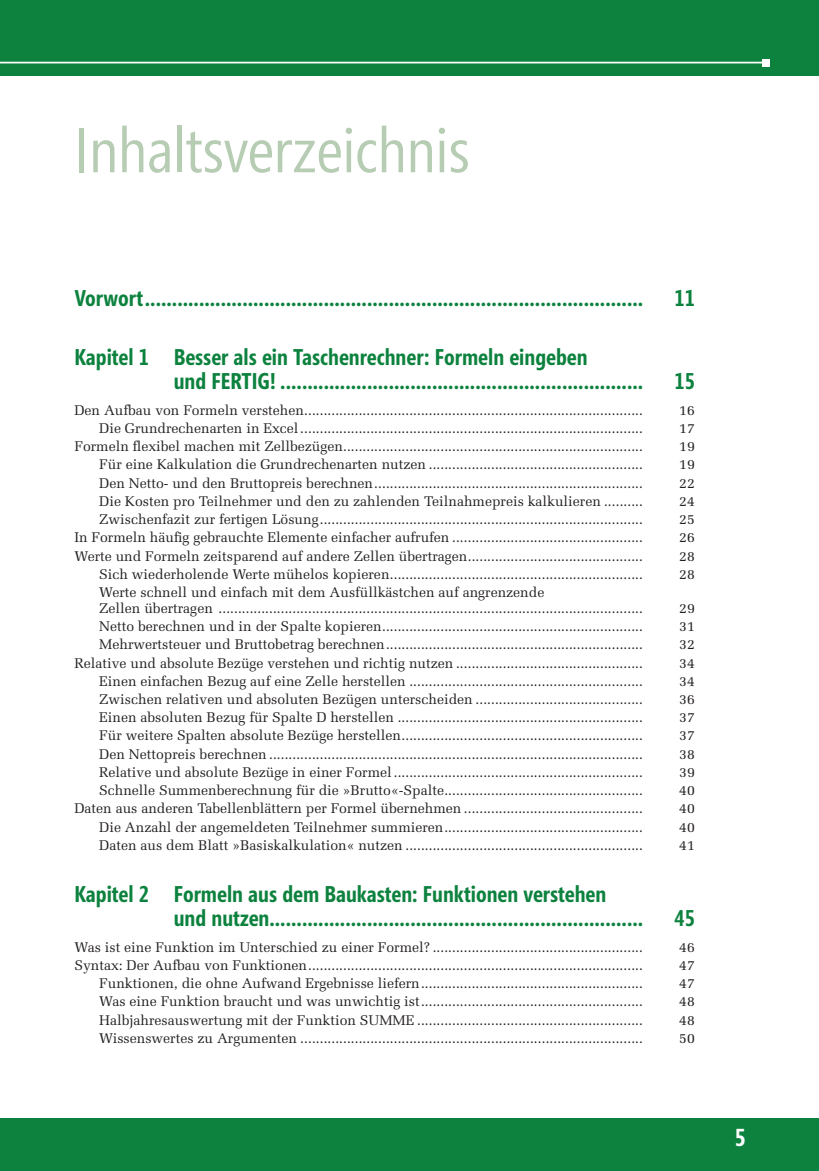
<style>
.page{position:relative;width:819px;height:1171px;background:#fff}
.page>*{position:absolute;margin:0;border:0;box-sizing:border-box;transform-origin:0 0}
.t1{font:63px "Segoe Condensed";color:#b6ccb3}
.t2{font:700 24.5px "Segoe Condensed";color:#fff}
.t3{font:700 22.75px/24.5px "Segoe Condensed";color:#0c823e}
.t4{font:14px/15.8px "Melior";color:#231f20}
</style>
<div class="page">
<div style="left:0;top:0;width:819px;height:76px;background:#0c823e"></div>
<div style="left:0;top:1118px;width:819px;height:53px;background:#0c823e"></div>
<hr style="left:0;top:62px;width:765px;height:1px;background:#fff">
<div style="left:762px;top:59px;width:7px;height:7px;background:#fff"></div>
<h1 class="t1" style="left:74px;top:114px;width:397px">Inhaltsverzeichnis</h1>
<h3 class="t3" style="left:74px;top:286px;width:570px">Vorwort............................................................................................</h3>
<h3 class="t3" style="left:674px;top:286px;width:22px">11</h3>
<h3 class="t3" style="left:174px;top:345px;width:471px;text-indent:-99px">Kapitel 1 Besser als ein Taschenrechner: Formeln eingeben<br>und FERTIG! ...................................................................</h3>
<h3 class="t3" style="left:674px;top:369px;width:22px">15</h3>
<p class="t4" style="left:74px;top:402px;width:570px">Den Aufbau von Formeln verstehen.......................................................................................</p>
<p class="t4" style="left:679px;top:402px;width:17px">16</p>
<p class="t4" style="left:99px;top:420px;width:545px">Die Grundrechenarten in Excel........................................................................................</p>
<p class="t4" style="left:679px;top:420px;width:17px">17</p>
<p class="t4" style="left:74px;top:439px;width:570px">Formeln flexibel machen mit Zellbezügen.............................................................................</p>
<p class="t4" style="left:679px;top:439px;width:17px">19</p>
<p class="t4" style="left:99px;top:457px;width:545px">Für eine Kalkulation die Grundrechenarten nutzen .......................................................</p>
<p class="t4" style="left:679px;top:457px;width:17px">19</p>
<p class="t4" style="left:99px;top:475px;width:545px">Den Netto- und den Bruttopreis berechnen.....................................................................</p>
<p class="t4" style="left:679px;top:475px;width:17px">22</p>
<p class="t4" style="left:99px;top:493px;width:545px">Die Kosten pro Teilnehmer und den zu zahlenden Teilnahmepreis kalkulieren ..........</p>
<p class="t4" style="left:679px;top:493px;width:17px">24</p>
<p class="t4" style="left:99px;top:511px;width:545px">Zwischenfazit zur fertigen Lösung...................................................................................</p>
<p class="t4" style="left:679px;top:511px;width:17px">25</p>
<p class="t4" style="left:74px;top:530px;width:570px">In Formeln häufig gebrauchte Elemente einfacher aufrufen .................................................</p>
<p class="t4" style="left:679px;top:530px;width:17px">26</p>
<p class="t4" style="left:74px;top:548px;width:570px">Werte und Formeln zeitsparend auf andere Zellen übertragen.............................................</p>
<p class="t4" style="left:679px;top:548px;width:17px">28</p>
<p class="t4" style="left:99px;top:566px;width:545px">Sich wiederholende Werte mühelos kopieren.................................................................</p>
<p class="t4" style="left:679px;top:566px;width:17px">28</p>
<p class="t4" style="left:99px;top:584px;width:545px">Werte schnell und einfach mit dem Ausfüllkästchen auf angrenzende<br>Zellen übertragen .............................................................................................................</p>
<p class="t4" style="left:679px;top:600px;width:17px">29</p>
<p class="t4" style="left:99px;top:618px;width:545px">Netto berechnen und in der Spalte kopieren...................................................................</p>
<p class="t4" style="left:679px;top:618px;width:17px">31</p>
<p class="t4" style="left:99px;top:637px;width:545px">Mehrwertsteuer und Bruttobetrag berechnen..................................................................</p>
<p class="t4" style="left:679px;top:637px;width:17px">32</p>
<p class="t4" style="left:74px;top:655px;width:570px">Relative und absolute Bezüge verstehen und richtig nutzen ................................................</p>
<p class="t4" style="left:679px;top:655px;width:17px">34</p>
<p class="t4" style="left:99px;top:673px;width:545px">Einen einfachen Bezug auf eine Zelle herstellen ............................................................</p>
<p class="t4" style="left:679px;top:673px;width:17px">34</p>
<p class="t4" style="left:99px;top:691px;width:545px">Zwischen relativen und absoluten Bezügen unterscheiden ...........................................</p>
<p class="t4" style="left:679px;top:691px;width:17px">36</p>
<p class="t4" style="left:99px;top:709px;width:545px">Einen absoluten Bezug für Spalte D herstellen ...............................................................</p>
<p class="t4" style="left:679px;top:709px;width:17px">37</p>
<p class="t4" style="left:99px;top:728px;width:545px">Für weitere Spalten absolute Bezüge herstellen..............................................................</p>
<p class="t4" style="left:679px;top:728px;width:17px">37</p>
<p class="t4" style="left:99px;top:746px;width:545px">Den Nettopreis berechnen ................................................................................................</p>
<p class="t4" style="left:679px;top:746px;width:17px">38</p>
<p class="t4" style="left:99px;top:764px;width:545px">Relative und absolute Bezüge in einer Formel................................................................</p>
<p class="t4" style="left:679px;top:764px;width:17px">39</p>
<p class="t4" style="left:99px;top:782px;width:545px">Schnelle Summenberechnung für die »Brutto«-Spalte...................................................</p>
<p class="t4" style="left:679px;top:782px;width:17px">40</p>
<p class="t4" style="left:74px;top:801px;width:570px">Daten aus anderen Tabellenblättern per Formel übernehmen ..............................................</p>
<p class="t4" style="left:679px;top:801px;width:17px">40</p>
<p class="t4" style="left:99px;top:819px;width:545px">Die Anzahl der angemeldeten Teilnehmer summieren...................................................</p>
<p class="t4" style="left:679px;top:819px;width:17px">40</p>
<p class="t4" style="left:99px;top:837px;width:545px">Daten aus dem Blatt »Basiskalkulation« nutzen .............................................................</p>
<p class="t4" style="left:679px;top:837px;width:17px">41</p>
<h3 class="t3" style="left:174px;top:881px;width:471px;text-indent:-99px">Kapitel 2 Formeln aus dem Baukasten: Funktionen verstehen und nutzen.....................................................................</h3>
<h3 class="t3" style="left:674px;top:906px;width:22px">45</h3>
<p class="t4" style="left:74px;top:939px;width:570px">Was ist eine Funktion im Unterschied zu einer Formel? ......................................................</p>
<p class="t4" style="left:679px;top:939px;width:17px">46</p>
<p class="t4" style="left:74px;top:957px;width:570px">Syntax: Der Aufbau von Funktionen......................................................................................</p>
<p class="t4" style="left:679px;top:957px;width:17px">47</p>
<p class="t4" style="left:99px;top:975px;width:545px">Funktionen, die ohne Aufwand Ergebnisse liefern.........................................................</p>
<p class="t4" style="left:679px;top:975px;width:17px">47</p>
<p class="t4" style="left:99px;top:993px;width:545px">Was eine Funktion braucht und was unwichtig ist.........................................................</p>
<p class="t4" style="left:679px;top:993px;width:17px">48</p>
<p class="t4" style="left:99px;top:1012px;width:545px">Halbjahresauswertung mit der Funktion SUMME ..........................................................</p>
<p class="t4" style="left:679px;top:1012px;width:17px">48</p>
<p class="t4" style="left:99px;top:1030px;width:545px">Wissenswertes zu Argumenten ........................................................................................</p>
<p class="t4" style="left:679px;top:1030px;width:17px">50</p>
<h2 class="t2" style="left:734px;top:1123px;width:12px">5</h2>
</div>
